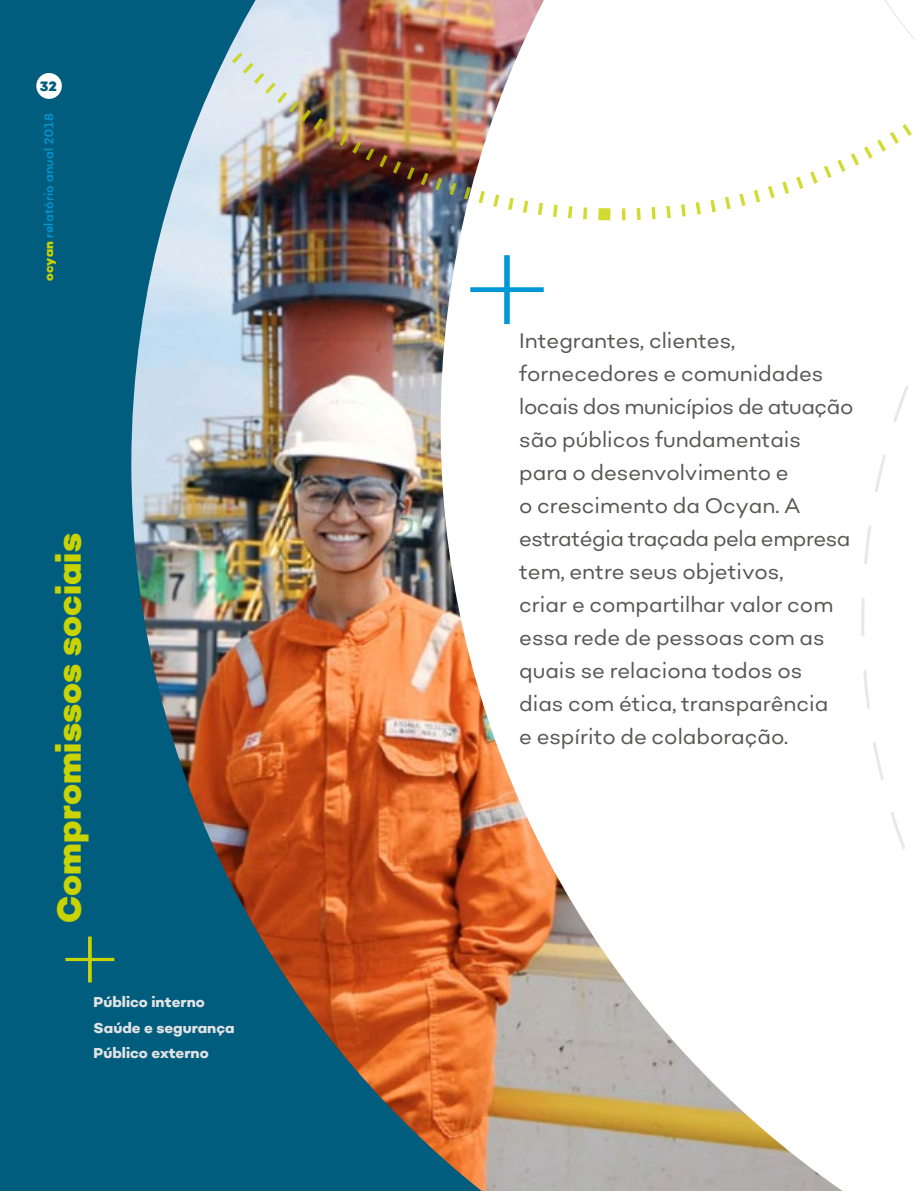
<style>
.page{position:relative;width:915px;height:1191px;background:#fff}
.page>*{position:absolute;margin:0;border:0;box-sizing:border-box;transform-origin:0 0}
.t1{font:900 33px "Sonny Gothic";color:#c8d300}
.t2{font:21px/33px "Sonny Gothic";color:#575756}
.t3{font:800 14.25px/25.5px "Sonny Gothic";color:#e3e3e3}
.t4{font:900 13.5px "Sonny Gothic";color:#005d7e}
.t5{font:12px "Sonny Gothic";letter-spacing:.02em;color:#0097d7}
.s1{font-weight:900;color:#c8d300}
</style>
<div class="page">
<img style="left:546px;top:856px;width:276px;height:335px">
<img style="left:0;top:0;width:546px;height:1191px">
<svg style="left:65px;top:936px;width:49px;height:46px"></svg>
<svg style="left:822px;top:525px;width:49px;height:666px"></svg>
<svg style="left:873px;top:386px;width:35px;height:463px"></svg>
<img style="left:66px;top:0;width:848px;height:227px">
<svg style="left:470px;top:255px;width:73px;height:69px"></svg>
<div style="left:36px;top:73px;width:26px;height:26px;background:#fff;border-radius:50%"></div>
<p class="t4" style="left:40px;top:77px;width:18px">32</p>
<p class="t5" style="left:41px;top:281px;width:169px;rotate:-90deg"><span class="s1">ocyan</span> relatório anual 2018</p>
<h1 class="t1" style="left:47px;top:923px;width:391px;rotate:-90deg">Compromissos sociais</h1>
<p class="t3" style="left:94px;top:989px;width:143px">Público interno<br>Saúde e segurança<br>Público externo</p>
<p class="t2" style="left:519px;top:324px;width:335px">Integrantes, clientes, fornecedores e comunidades locais dos municípios de atuação são públicos fundamentais para o desenvolvimento e<br>o crescimento da Ocyan. A estratégia traçada pela empresa tem, entre seus objetivos,<br>criar e compartilhar valor com essa rede de pessoas com as quais se relaciona todos os<br>dias com ética, transparência<br>e espírito de colaboração.</p>
</div>
